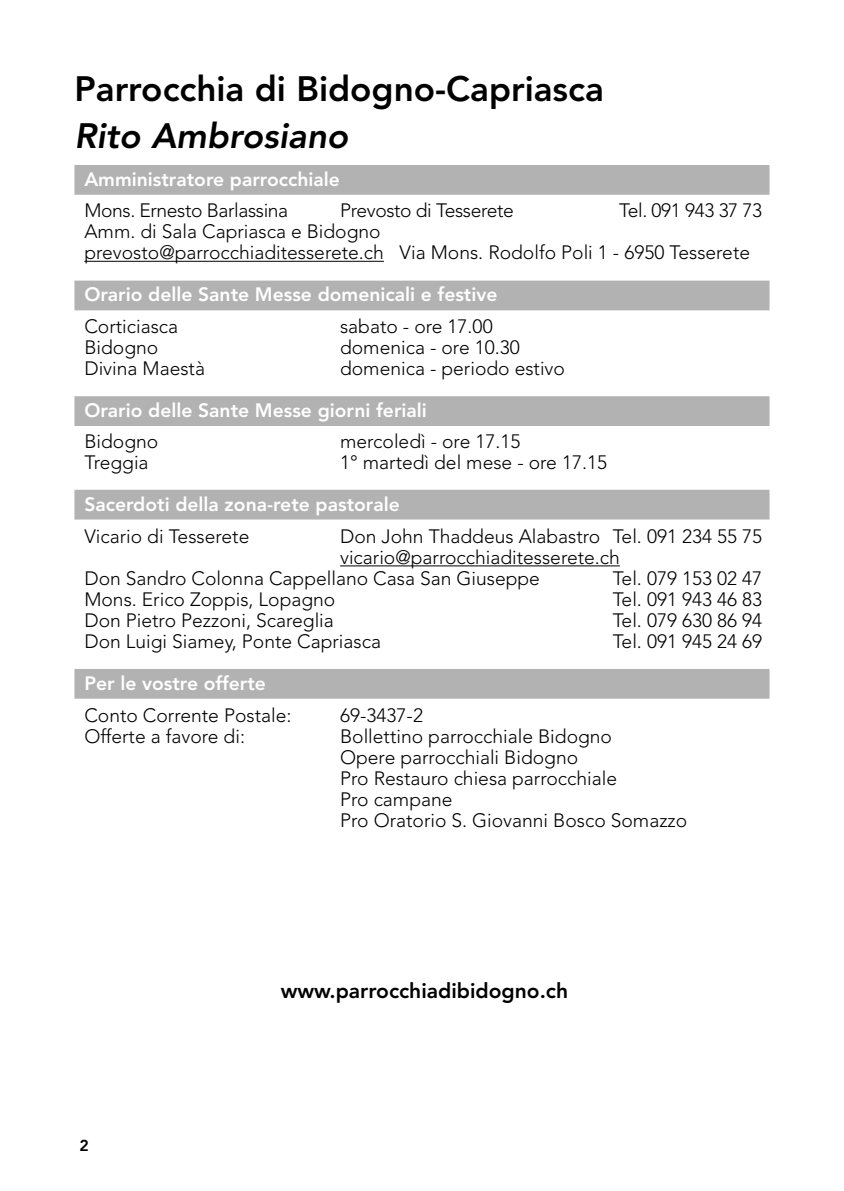
<style>
.page{position:relative;width:844px;height:1191px;background:#fff}
.page>*{position:absolute;margin:0;border:0;box-sizing:border-box;transform-origin:0 0}
.t1{font:800 35px "Avenir";color:#000}
.t2{font:italic 800 35px "Avenir";color:#000}
.t3{font:800 21px "Avenir";color:#000}
.t4{font:300 19.25px/21px "Avenir";color:#000}
.t5{font:800 19.25px "Avenir";color:#fff}
.t6{font:300 19.25px "Avenir";letter-spacing:-.02em;color:#000}
.t7{font:800 15.75px "Avenir";color:#000}
</style>
<div class="page">
<div style="left:74px;top:165px;width:695px;height:30px;background:#b3b2b2"></div>
<div style="left:74px;top:281px;width:695px;height:29px;background:#b3b2b2"></div>
<div style="left:74px;top:396px;width:695px;height:30px;background:#b3b2b2"></div>
<div style="left:74px;top:490px;width:695px;height:29px;background:#b3b2b2"></div>
<div style="left:74px;top:669px;width:695px;height:29px;background:#b3b2b2"></div>
<hr style="left:84px;top:261px;width:300px;height:1px;background:#000">
<hr style="left:340px;top:565px;width:279px;height:1px;background:#000">
<h1 class="t1" style="left:74px;top:68px;width:530px">Parrocchia di Bidogno-Capriasca</h1>
<h1 class="t2" style="left:74px;top:115px;width:275px">Rito Ambrosiano</h1>
<p class="t5" style="left:84px;top:168px;width:257px">Amministratore parrocchiale</p>
<p class="t6" style="left:84px;top:199px;width:205px">Mons. Ernesto Barlassina</p>
<p class="t6" style="left:340px;top:199px;width:175px">Prevosto di Tesserete</p>
<p class="t6" style="left:619px;top:199px;width:144px">Tel. 091 943 37 73</p>
<p class="t4" style="left:84px;top:221px;width:667px">Amm. di Sala Capriasca e Bidogno<br>prevosto@parrocchiaditesserete.ch Via Mons. Rodolfo Poli 1 - 6950 Tesserete</p>
<p class="t5" style="left:84px;top:283px;width:414px">Orario delle Sante Messe domenicali e festive</p>
<p class="t4" style="left:84px;top:316px;width:95px">Corticiasca</p>
<p class="t4" style="left:340px;top:316px;width:154px">sabato - ore 17.00</p>
<p class="t4" style="left:84px;top:337px;width:75px">Bidogno</p>
<p class="t4" style="left:340px;top:337px;width:181px">domenica - ore 10.30</p>
<p class="t4" style="left:84px;top:358px;width:122px">Divina Maestà</p>
<p class="t4" style="left:340px;top:358px;width:226px">domenica - periodo estivo</p>
<p class="t5" style="left:84px;top:399px;width:344px">Orario delle Sante Messe giorni feriali</p>
<p class="t4" style="left:84px;top:431px;width:75px">Bidogno</p>
<p class="t4" style="left:340px;top:431px;width:182px">mercoledì - ore 17.15</p>
<p class="t4" style="left:84px;top:452px;width:66px">Treggia</p>
<p class="t4" style="left:340px;top:452px;width:268px">1° martedì del mese - ore 17.15</p>
<p class="t5" style="left:84px;top:493px;width:317px">Sacerdoti della zona-rete pastorale</p>
<p class="t4" style="left:84px;top:526px;width:166px">Vicario di Tesserete</p>
<p class="t4" style="left:340px;top:526px;width:423px">Don John Thaddeus Alabastro Tel. 091 234 55 75</p>
<p class="t4" style="left:340px;top:547px;width:281px">vicario@parrocchiaditesserete.ch</p>
<p class="t4" style="left:84px;top:568px;width:457px">Don Sandro Colonna Cappellano Casa San Giuseppe</p>
<p class="t4" style="left:612px;top:568px;width:151px">Tel. 079 153 02 47</p>
<p class="t4" style="left:84px;top:589px;width:252px">Mons. Erico Zoppis, Lopagno</p>
<p class="t4" style="left:612px;top:589px;width:151px">Tel. 091 943 46 83</p>
<p class="t4" style="left:84px;top:610px;width:251px">Don Pietro Pezzoni, Scareglia</p>
<p class="t4" style="left:612px;top:610px;width:151px">Tel. 079 630 86 94</p>
<p class="t4" style="left:84px;top:631px;width:298px">Don Luigi Siamey, Ponte Capriasca</p>
<p class="t4" style="left:612px;top:631px;width:151px">Tel. 091 945 24 69</p>
<p class="t5" style="left:84px;top:672px;width:183px">Per le vostre offerte</p>
<p class="t4" style="left:84px;top:704px;width:208px">Conto Corrente Postale:</p>
<p class="t4" style="left:340px;top:704px;width:84px">69-3437-2</p>
<p class="t4" style="left:84px;top:725px;width:162px">Offerte a favore di:</p>
<p class="t4" style="left:340px;top:725px;width:348px">Bollettino parrocchiale Bidogno<br>Opere parrocchiali Bidogno<br>Pro Restauro chiesa parrocchiale<br>Pro campane<br>Pro Oratorio S. Giovanni Bosco Somazzo</p>
<p class="t7" style="left:79px;top:1136px;width:11px">2</p>
<p class="t3" style="left:281px;top:978px;width:289px">www.parrocchiadibidogno.ch</p>
</div>
